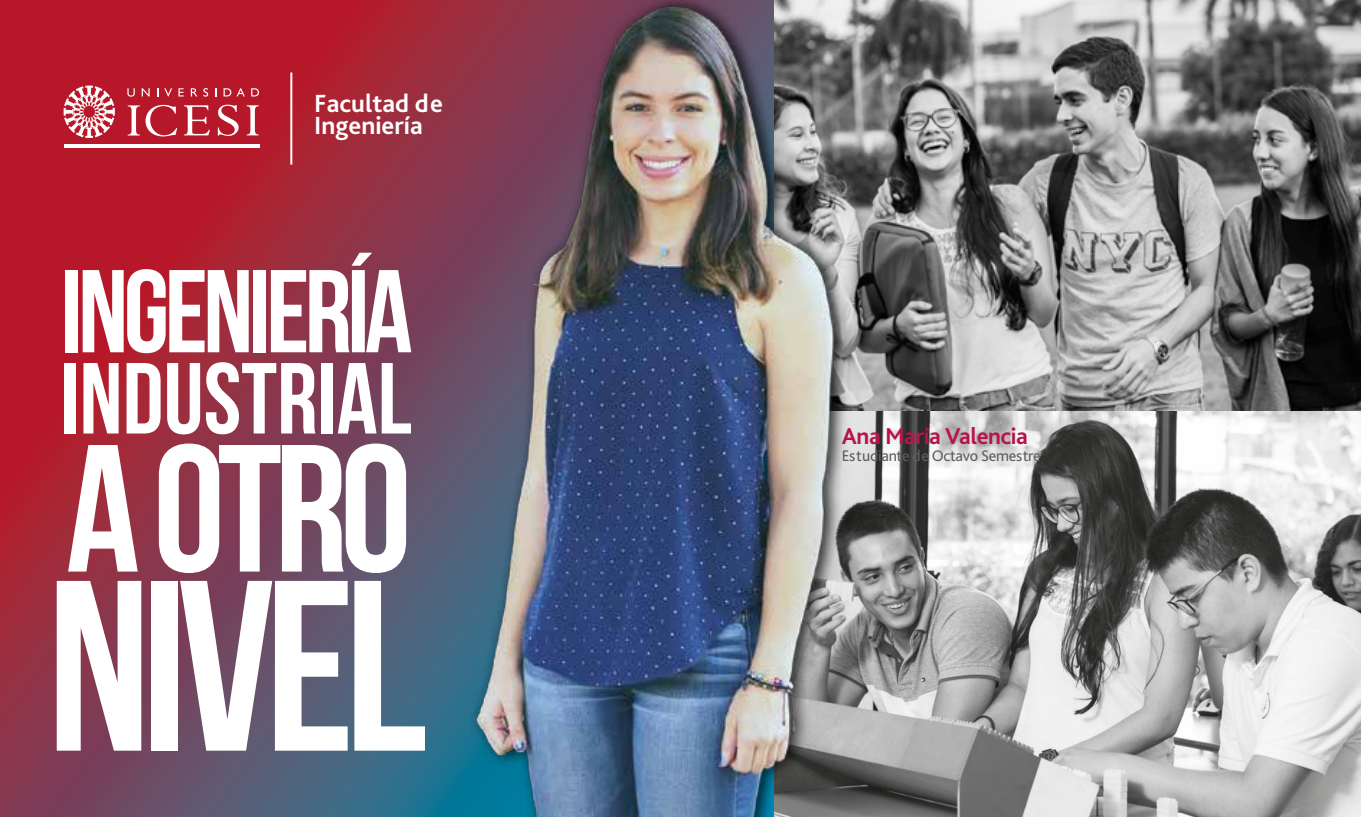
<style>
.page{position:relative;width:1361px;height:817px;background:#fff}
.page>*{position:absolute;margin:0;border:0;box-sizing:border-box;transform-origin:0 0}
.t1{font:242.4px "Bebas Neue";letter-spacing:-.04em;color:#fff}
.t2{font:180.6px "Bebas Neue";color:#fff}
.t3{font:117.4px "Bebas Neue";letter-spacing:-.04em;color:#fff}
.t4{font:100.6px "Bebas Neue";color:#fff}
.t5{font:700 26px/21.8px "Bliss Pro";color:#fff}
.t6{font:700 24px "Bliss Pro";letter-spacing:-.02em;color:#b71549}
.t7{font:16px "Bliss Pro";letter-spacing:-.02em;color:#5e5e5e}
</style>
<div class="page">
<svg style="left:0;top:0;width:439px;height:816px;background:#8e3449"></svg>
<hr style="left:64px;top:144px;width:195px;height:4px;background:#fff">
<svg style="left:142px;top:88px;width:8px;height:8px"></svg>
<svg style="left:164px;top:88px;width:8px;height:8px"></svg>
<svg style="left:251px;top:88px;width:8px;height:8px"></svg>
<svg style="left:191px;top:88px;width:6px;height:8px"></svg>
<svg style="left:218px;top:105px;width:21px;height:31px"></svg>
<svg style="left:128px;top:105px;width:12px;height:30px"></svg>
<svg style="left:146px;top:105px;width:31px;height:31px"></svg>
<svg style="left:184px;top:105px;width:26px;height:30px"></svg>
<svg style="left:246px;top:105px;width:13px;height:30px"></svg>
<svg style="left:127px;top:88px;width:8px;height:9px"></svg>
<svg style="left:64px;top:86px;width:51px;height:52px"></svg>
<svg style="left:203px;top:88px;width:5px;height:9px"></svg>
<svg style="left:178px;top:88px;width:6px;height:8px"></svg>
<svg style="left:223px;top:88px;width:22px;height:8px"></svg>
<hr style="left:290px;top:72px;width:2px;height:92px;background:#fff">
<img style="left:867px;top:0;width:494px;height:411px">
<img style="left:867px;top:411px;width:494px;height:405px">
<img style="left:439px;top:0;width:428px;height:816px">
<h3 class="t5" style="left:314px;top:92px;width:130px">Facultad de<br>Ingeniería</h3>
<h3 class="t3" style="left:60px;top:247px;width:354px">INGENIERÍA</h3>
<h3 class="t4" style="left:60px;top:343px;width:353px">INDUSTRIAL</h3>
<h2 class="t2" style="left:66px;top:410px;width:347px">A OTRO</h2>
<h1 class="t1" style="left:47px;top:533px;width:381px">NIVEL</h1>
<h3 class="t6" style="left:842px;top:421px;width:187px">Ana María Valencia</h3>
<p class="t7" style="left:842px;top:446px;width:200px">Estudiante de Octavo Semestre</p>
</div>
